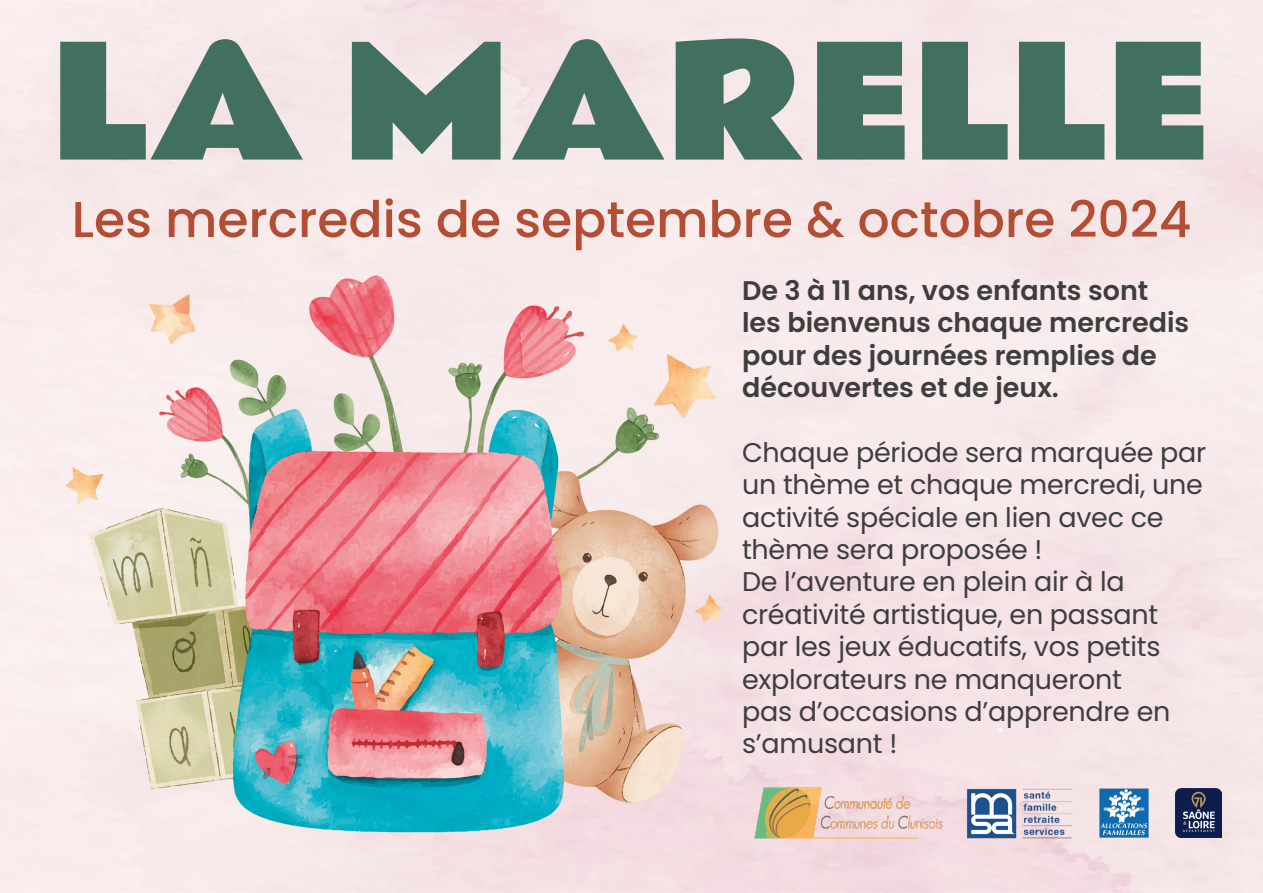
<style>
.page{position:relative;width:1263px;height:893px;background:#fff}
.page>*{position:absolute;margin:0;border:0;box-sizing:border-box;transform-origin:0 0}
.t1{font:151.05px "Rammetto One";color:#427060}
.t2{font:500 50.4px "Poppins";color:#b34d33}
.t3{font:27px/32.4px "Poppins";letter-spacing:-.01em;color:#3e3e3f}
.t4{font:600 27px/32.4px "Poppins";color:#3e3e3f}
</style>
<div class="page">
<img style="left:0;top:1px;width:1263px;height:891px">
<img style="left:967px;top:789px;width:106px;height:49px">
<img style="left:1099px;top:788px;width:50px;height:50px">
<img style="left:1176px;top:789px;width:45px;height:48px">
<img style="left:742px;top:775px;width:212px;height:75px">
<p class="t1" style="left:51px;top:-20px;width:1162px">LA MARELLE</p>
<p class="t2" style="left:72px;top:190px;width:1121px">Les mercredis de septembre &amp; octobre 2024</p>
<p class="t4" style="left:742px;top:274px;width:449px">De 3 à 11 ans, vos enfants sont les bienvenus chaque mercredis pour des journées remplies de découvertes et de jeux.</p>
<p class="t3" style="left:742px;top:436px;width:466px">Chaque période sera marquée par un thème et chaque mercredi, une activité spéciale en lien avec ce thème sera proposée !<br>De l’aventure en plein air à la créativité artistique, en passant par les jeux éducatifs, vos petits explorateurs ne manqueront<br>pas d’occasions d’apprendre en s’amusant !</p>
</div>
